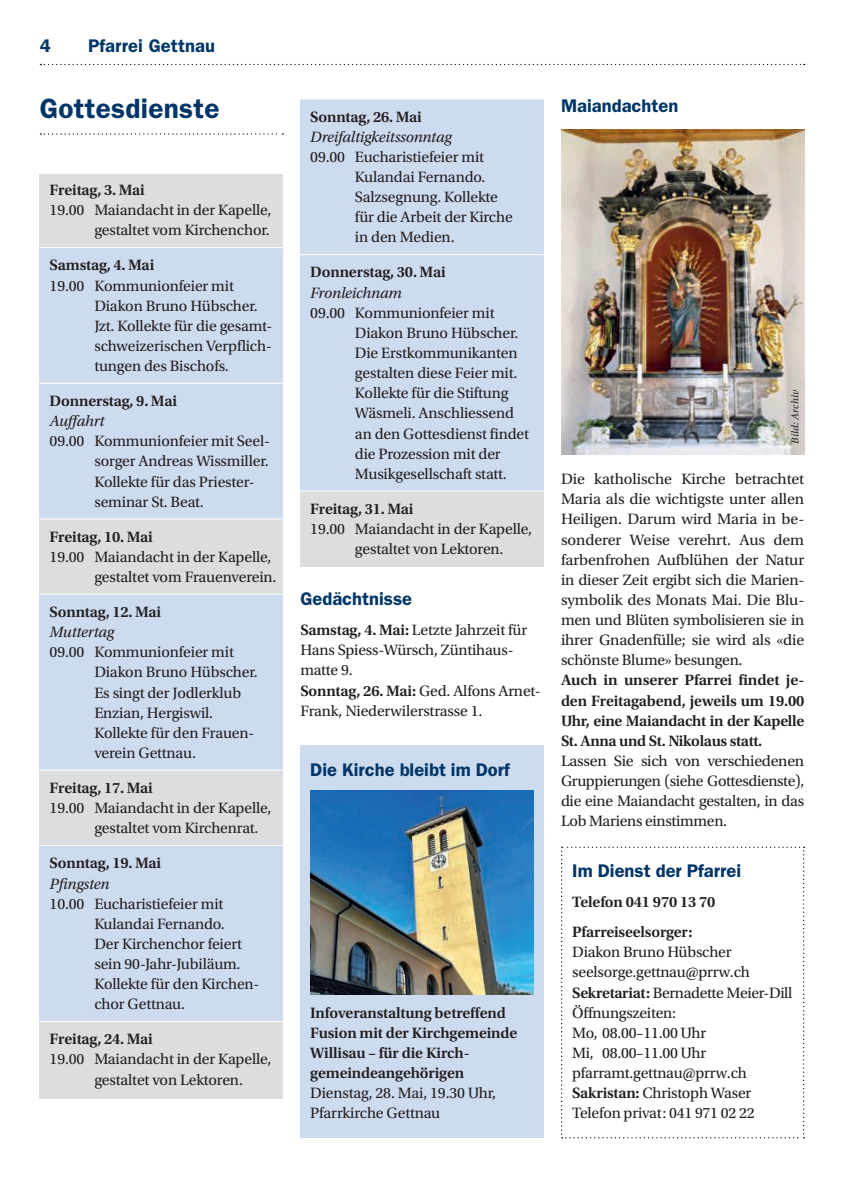
<style>
.page{position:relative;width:844px;height:1191px;background:#fff}
.page>*{position:absolute;margin:0;border:0;box-sizing:border-box;transform-origin:0 0}
.t1{font:600 28px "ITC Franklin Gothic Std";letter-spacing:.01em;color:#003667}
.t2{font:600 18.38px "ITC Franklin Gothic Std";color:#003667}
.t3{font:15.75px/20.1px "Utopia Std";letter-spacing:-.01em;color:#231f20}
.t4{font:600 15.75px/20.1px "Utopia Std";letter-spacing:-.01em;color:#231f20}
.t5{font:italic 15.75px "Utopia Std";letter-spacing:-.01em;color:#231f20}
.t6{font:italic 10.5px "Utopia Std";letter-spacing:.01em;color:#231f20}
.s1{font-weight:600}
</style>
<div class="page">
<svg style="left:40px;top:64px;width:764px;height:1px"></svg>
<div style="left:40px;top:174px;width:243px;height:924px;background:#dcdddf"></div>
<svg style="left:40px;top:133px;width:243px;height:2px"></svg>
<div style="left:300px;top:99px;width:243px;height:468px;background:#dcdddf"></div>
<div style="left:40px;top:248px;width:243px;height:34px;background:#cddbef"></div>
<hr style="left:40px;top:247px;width:243px;height:1px;background:#fff">
<div style="left:40px;top:271px;width:243px;height:112px;background:#cddbef"></div>
<div style="left:40px;top:384px;width:243px;height:34px;background:#cddbef"></div>
<hr style="left:40px;top:383px;width:243px;height:1px;background:#fff">
<div style="left:40px;top:407px;width:243px;height:31px;background:#cddbef"></div>
<div style="left:40px;top:427px;width:243px;height:91px;background:#cddbef"></div>
<hr style="left:40px;top:518px;width:243px;height:1px;background:#fff">
<div style="left:40px;top:594px;width:243px;height:35px;background:#cddbef"></div>
<hr style="left:40px;top:594px;width:243px;height:1px;background:#fff">
<div style="left:40px;top:618px;width:243px;height:31px;background:#cddbef"></div>
<div style="left:40px;top:638px;width:243px;height:131px;background:#cddbef"></div>
<hr style="left:40px;top:769px;width:243px;height:1px;background:#fff">
<div style="left:40px;top:846px;width:243px;height:34px;background:#cddbef"></div>
<hr style="left:40px;top:845px;width:243px;height:1px;background:#fff">
<div style="left:40px;top:869px;width:243px;height:31px;background:#cddbef"></div>
<div style="left:40px;top:889px;width:243px;height:132px;background:#cddbef"></div>
<hr style="left:40px;top:1021px;width:243px;height:1px;background:#fff">
<svg style="left:561px;top:846px;width:243px;height:292px"></svg>
<div style="left:300px;top:99px;width:243px;height:34px;background:#cddbef"></div>
<div style="left:300px;top:123px;width:243px;height:30px;background:#cddbef"></div>
<div style="left:300px;top:143px;width:243px;height:111px;background:#cddbef"></div>
<div style="left:300px;top:255px;width:243px;height:34px;background:#cddbef"></div>
<hr style="left:300px;top:254px;width:243px;height:1px;background:#fff">
<div style="left:300px;top:279px;width:243px;height:30px;background:#cddbef"></div>
<div style="left:300px;top:299px;width:243px;height:191px;background:#cddbef"></div>
<hr style="left:300px;top:490px;width:243px;height:1px;background:#fff">
<div style="left:300px;top:745px;width:243px;height:393px;background:#cddbef"></div>
<img style="left:310px;top:790px;width:223px;height:205px">
<img style="left:561px;top:129px;width:243px;height:325px">
<p class="t2" style="left:40px;top:35px;width:13px">4</p>
<p class="t2" style="left:88px;top:35px;width:128px">Pfarrei Gettnau</p>
<h1 class="t1" style="left:40px;top:92px;width:181px">Gottesdienste</h1>
<p class="t4" style="left:50px;top:180px;width:97px">Freitag, 3. Mai</p>
<p class="t3" style="left:50px;top:200px;width:223px;text-align:right">19.00 Maiandacht in der Kapelle, gestaltet vom Kirchenchor.</p>
<p class="t4" style="left:50px;top:255px;width:106px">Samstag, 4. Mai</p>
<p class="t3" style="left:94px;top:276px;width:179px;text-indent:-45px">19.00 Kommunionfeier mit<br>Diakon Bruno Hübscher.<br>Jzt. Kollekte für die gesamt&shy;schweizerischen Verpflich&shy;tungen des Bischofs.</p>
<p class="t4" style="left:50px;top:391px;width:129px">Donnerstag, 9. Mai</p>
<p class="t5" style="left:50px;top:412px;width:56px">Auffahrt</p>
<p class="t3" style="left:94px;top:431px;width:177px;text-indent:-45px">09.00 Kommunionfeier mit Seel&shy;sorger Andreas Wissmiller.<br>Kollekte für das Priester&shy;seminar St. Beat.</p>
<p class="t4" style="left:50px;top:527px;width:105px">Freitag, 10. Mai</p>
<p class="t3" style="left:94px;top:547px;width:184px;text-indent:-45px">19.00 Maiandacht in der Kapelle, gestaltet vom Frauenverein.</p>
<p class="t4" style="left:50px;top:602px;width:113px">Sonntag, 12. Mai</p>
<p class="t5" style="left:50px;top:623px;width:66px">Muttertag</p>
<p class="t3" style="left:94px;top:642px;width:165px;text-indent:-45px">09.00 Kommunionfeier mit<br>Diakon Bruno Hübscher.<br>Es singt der Jodlerklub<br>Enzian, Hergiswil.<br>Kollekte für den Frauen&shy;verein Gettnau.</p>
<p class="t4" style="left:50px;top:778px;width:105px">Freitag, 17. Mai</p>
<p class="t3" style="left:94px;top:798px;width:178px;text-indent:-45px">19.00 Maiandacht in der Kapelle, gestaltet vom Kirchenrat.</p>
<p class="t4" style="left:50px;top:853px;width:113px">Sonntag, 19. Mai</p>
<p class="t5" style="left:50px;top:874px;width:61px">Pfingsten</p>
<p class="t3" style="left:94px;top:893px;width:166px;text-indent:-45px">10.00 Eucharistiefeier mit<br>Kulandai Fernando.<br>Der Kirchenchor feiert sein 90-Jahr-Jubiläum.<br>Kollekte für den Kirchen&shy;chor Gettnau.</p>
<p class="t4" style="left:50px;top:1029px;width:105px">Freitag, 24. Mai</p>
<p class="t3" style="left:94px;top:1049px;width:178px;text-indent:-45px">19.00 Maiandacht in der Kapelle, gestaltet von Lektoren.</p>
<p class="t4" style="left:310px;top:107px;width:113px">Sonntag, 26. Mai</p>
<p class="t5" style="left:310px;top:128px;width:143px">Dreifaltigkeitssonntag</p>
<p class="t3" style="left:355px;top:147px;width:159px;text-indent:-45px">09.00 Eucharistiefeier mit<br>Kulandai Fernando.<br>Salzsegnung. Kollekte für die Arbeit der Kirche in den Medien.</p>
<p class="t4" style="left:310px;top:262px;width:137px">Donnerstag, 30. Mai</p>
<p class="t5" style="left:310px;top:284px;width:93px">Fronleichnam</p>
<p class="t3" style="left:355px;top:303px;width:175px;text-indent:-45px">09.00 Kommunionfeier mit<br>Diakon Bruno Hübscher.<br>Die Erstkommunikanten gestalten diese Feier mit.<br>Kollekte für die Stiftung<br>Wäsmeli. Anschliessend an den Gottesdienst findet die Prozession mit der<br>Musikgesellschaft statt.</p>
<p class="t4" style="left:310px;top:499px;width:105px">Freitag, 31. Mai</p>
<p class="t3" style="left:355px;top:519px;width:178px;text-indent:-45px">19.00 Maiandacht in der Kapelle, gestaltet von Lektoren.</p>
<p class="t2" style="left:300px;top:588px;width:113px">Gedächtnisse</p>
<p class="t3" style="left:300px;top:620px;width:242px"><span class="s1">Samstag, 4. Mai:</span> Letzte Jahrzeit für<br>Hans Spiess-Würsch, Züntihaus&shy;matte 9.<br><span class="s1">Sonntag, 26. Mai:</span> Ged. Alfons Arnet-<br>Frank, Niederwilerstrasse 1.</p>
<p class="t2" style="left:310px;top:759px;width:201px">Die Kirche bleibt im Dorf</p>
<p class="t4" style="left:310px;top:1002px;width:208px">Infoveranstaltung betreffend<br>Fusion mit der Kirchgemeinde<br>Willisau – für die Kirch&shy;gemeindeangehörigen</p>
<p class="t3" style="left:310px;top:1083px;width:187px">Dienstag, 28. Mai, 19.30 Uhr,<br>Pfarrkirche Gettnau</p>
<p class="t2" style="left:561px;top:94px;width:119px">Maiandachten</p>
<p class="t6" style="left:789px;top:444px;width:55px;rotate:-90deg">Bild: Archiv</p>
<p class="t3" style="left:561px;top:469px;width:245px;text-align:justify">Die katholische Kirche betrachtet Maria als die wichtigste unter allen Heiligen. Darum wird Maria in be&shy;sonderer Weise verehrt. Aus dem farbenfrohen Aufblühen der Natur in dieser Zeit ergibt sich die Marien&shy;symbolik des Monats Mai. Die Blu&shy;men und Blüten symbolisieren sie in ihrer Gnadenfülle; sie wird als «die schönste Blume» besungen.</p>
<p class="t4" style="left:561px;top:670px;width:245px;text-align:justify">Auch in unserer Pfarrei findet je&shy;den Freitagabend, jeweils um 19.00<br>Uhr, eine Maiandacht in der Kapelle St. Anna und St. Nikolaus statt.</p>
<p class="t3" style="left:561px;top:751px;width:245px;text-align:justify">Lassen Sie sich von verschiedenen Gruppierungen (siehe Gottesdienste), die eine Maiandacht gestalten, in das Lob Mariens einstimmen.</p>
<p class="t2" style="left:572px;top:859px;width:170px">Im Dienst der Pfarrei</p>
<p class="t4" style="left:572px;top:887px;width:145px;line-height:30.3px">Telefon 041 970 13 70<br>Pfarreiseelsorger:</p>
<p class="t3" style="left:572px;top:942px;width:222px">Diakon Bruno Hübscher seelsorge.gettnau@prrw.ch<br><span class="s1">Sekretariat:</span> Bernadette Meier-Dill<br>Öffnungszeiten:<br>Mo, 08.00–11.00 Uhr<br>Mi, 08.00–11.00 Uhr pfarramt.gettnau@prrw.ch<br><span class="s1">Sakristan:</span> Christoph Waser<br>Telefon privat: 041 971 02 22</p>
</div>
